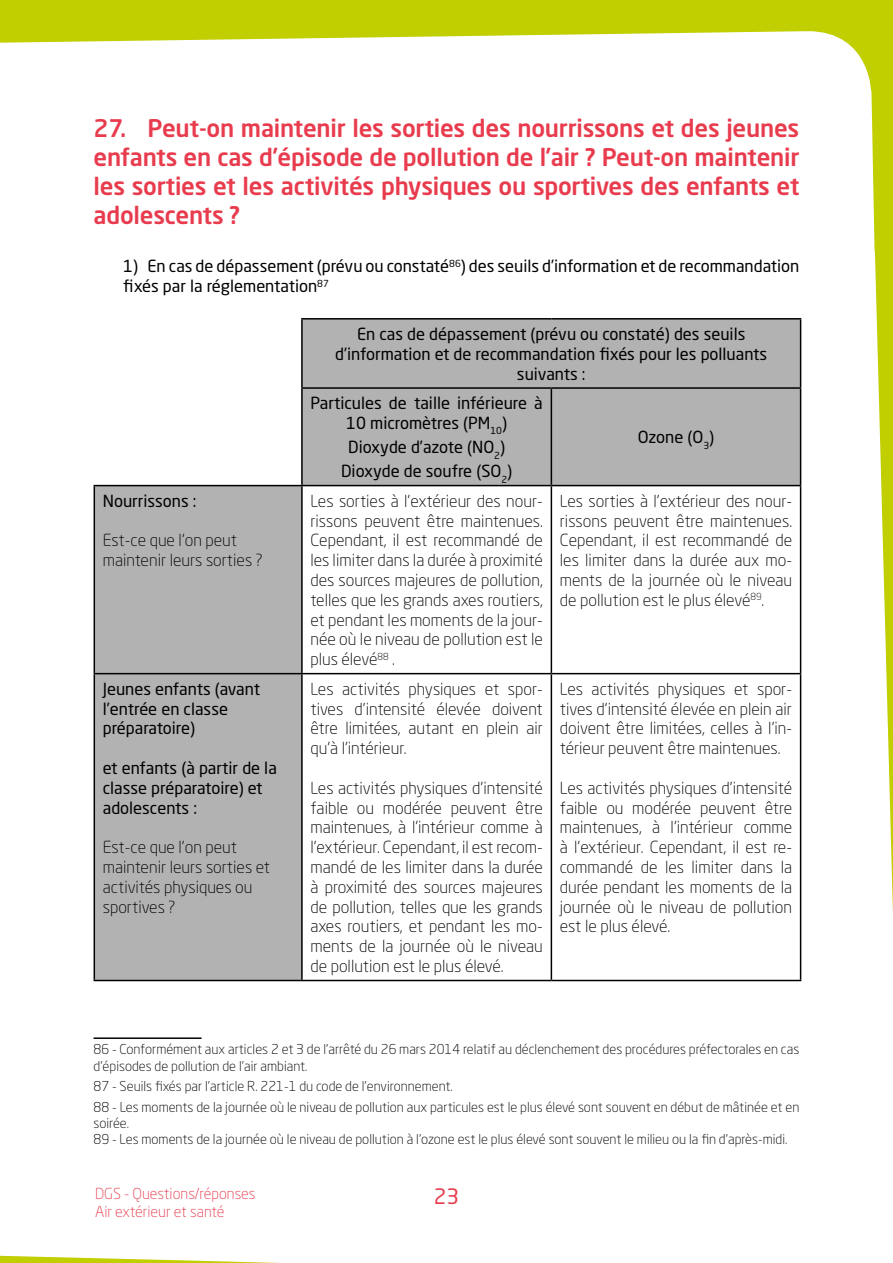
<style>
.page{position:relative;width:893px;height:1263px;background:#c1ce00}
.page>*{position:absolute;margin:0;border:0;box-sizing:border-box;transform-origin:0 0}
.t1{font:500 24px/28.8px "Neo Sans Std";letter-spacing:-.01em;color:#e83c4e;text-align:justify}
.t2{font:21px "Neo Sans Std";color:#e83c4e}
.t3{font:300 16.5px/19.8px "Neo Sans Std";color:#000;text-align:justify}
.t4{font:16.5px/19.8px "Neo Sans Std";color:#000}
.t5{font:300 15px "Neo Sans Std";color:#e83c4e}
.t6{font:300 13.5px/16.2px "Neo Sans Std";color:#000}
</style>
<div class="page">
<div style="left:0;top:31px;width:893px;height:1232px;background:#fff"></div>
<svg style="left:94px;top:319px;width:706px;height:661px;fill:#fff"></svg>
<hr style="left:551px;top:486px;width:1px;height:187px;background:#000">
<hr style="left:800px;top:486px;width:1px;height:187px;background:#000">
<hr style="left:302px;top:673px;width:249px;height:1px;background:#000">
<hr style="left:551px;top:673px;width:250px;height:1px;background:#000">
<hr style="left:551px;top:674px;width:1px;height:306px;background:#000">
<hr style="left:800px;top:674px;width:1px;height:306px;background:#000">
<hr style="left:302px;top:980px;width:249px;height:1px;background:#000">
<hr style="left:551px;top:980px;width:250px;height:1px;background:#000">
<hr style="left:94px;top:674px;width:1px;height:306px;background:#000">
<hr style="left:301px;top:674px;width:2px;height:306px;background:#000">
<hr style="left:94px;top:980px;width:208px;height:1px;background:#000">
<hr style="left:94px;top:485px;width:208px;height:1px;background:#000">
<hr style="left:94px;top:486px;width:1px;height:187px;background:#000">
<hr style="left:301px;top:486px;width:2px;height:187px;background:#000">
<hr style="left:94px;top:673px;width:208px;height:1px;background:#000">
<hr style="left:301px;top:318px;width:250px;height:2px;background:#000">
<hr style="left:301px;top:320px;width:2px;height:67px;background:#000">
<hr style="left:551px;top:318px;width:250px;height:2px;background:#000">
<hr style="left:800px;top:320px;width:1px;height:67px;background:#000">
<hr style="left:301px;top:387px;width:250px;height:2px;background:#000">
<hr style="left:301px;top:389px;width:2px;height:96px;background:#000">
<hr style="left:302px;top:485px;width:249px;height:1px;background:#000">
<hr style="left:551px;top:387px;width:250px;height:2px;background:#000">
<hr style="left:551px;top:389px;width:1px;height:96px;background:#000">
<hr style="left:800px;top:389px;width:1px;height:96px;background:#000">
<hr style="left:551px;top:485px;width:250px;height:1px;background:#000">
<hr style="left:94px;top:1037px;width:108px;height:2px;background:#000">
<h1 class="t1" style="left:94px;top:114px;width:707px">27. Peut-on maintenir les sorties des nourrissons et des jeunes enfants en cas d’épisode de pollution de l’air ? Peut-on maintenir les sorties et les activités physiques ou sportives des enfants et adolescents ?</h1>
<p class="t4" style="left:123px;top:256px;width:678px">1) En cas de dépassement (prévu ou constaté<sup>86</sup>) des seuils d’information et de recommandation fixés par la réglementation<sup>87</sup></p>
<p class="t4" style="left:335px;top:324px;width:434px;text-align:center">En cas de dépassement (prévu ou constaté) des seuils d’information et de recommandation fixés pour les polluants suivants :</p>
<p class="t4" style="left:310px;top:393px;width:234px;text-align:center">Particules de taille inférieure à<br>10 micromètres (PM<sub>10</sub>)</p>
<p class="t4" style="left:341px;top:435px;width:173px;line-height:24px;text-align:center">Dioxyde d’azote (NO<sub>2</sub>)<br>Dioxyde de soufre (SO<sub>2</sub>)</p>
<p class="t4" style="left:638px;top:427px;width:78px">Ozone (O<sub>3</sub>)</p>
<p class="t4" style="left:103px;top:490px;width:95px">Nourrissons :</p>
<p class="t3" style="left:103px;top:530px;width:162px">Est-ce que l’on peut maintenir leurs sorties ?</p>
<p class="t4" style="left:103px;top:678px;width:159px">Jeunes enfants (avant l’entrée en classe préparatoire)</p>
<p class="t4" style="left:103px;top:758px;width:176px">et enfants (à partir de la classe préparatoire) et adolescents :</p>
<p class="t3" style="left:103px;top:837px;width:169px;text-align:left">Est-ce que l’on peut maintenir leurs sorties et activités physiques ou sportives ?</p>
<p class="t3" style="left:310px;top:491px;width:234px">Les sorties à l’extérieur des nour&shy;rissons peuvent être maintenues.<br>Cependant, il est recommandé de les limiter dans la durée à proximité des sources majeures de pollution, telles que les grands axes routiers, et pendant les moments de la jour&shy;née où le niveau de pollution est le plus élevé<sup>88</sup> .</p>
<p class="t3" style="left:560px;top:491px;width:234px">Les sorties à l’extérieur des nour&shy;rissons peuvent être maintenues.<br>Cependant, il est recommandé de les limiter dans la durée aux mo&shy;ments de la journée où le niveau de pollution est le plus élevé<sup>89</sup>.</p>
<p class="t3" style="left:310px;top:679px;width:234px">Les activités physiques et spor&shy;tives d’intensité élevée doivent être limitées, autant en plein air qu’à l’intérieur.</p>
<p class="t3" style="left:310px;top:778px;width:234px">Les activités physiques d’intensité faible ou modérée peuvent être maintenues, à l’intérieur comme à l’extérieur. Cependant, il est recom&shy;mandé de les limiter dans la durée à proximité des sources majeures de pollution, telles que les grands axes routiers, et pendant les mo&shy;ments de la journée où le niveau de pollution est le plus élevé.</p>
<p class="t3" style="left:560px;top:679px;width:234px">Les activités physiques et spor&shy;tives d’intensité élevée en plein air doivent être limitées, celles à l’in&shy;térieur peuvent être maintenues.</p>
<p class="t3" style="left:560px;top:778px;width:234px">Les activités physiques d’intensité faible ou modérée peuvent être maintenues, à l’intérieur comme à l’extérieur. Cependant, il est re&shy;commandé de les limiter dans la durée pendant les moments de la journée où le niveau de pollution est le plus élevé.</p>
<p class="t6" style="left:94px;top:1041px;width:707px">86 - Conformément aux articles 2 et 3 de l’arrêté du 26 mars 2014 relatif au déclenchement des procédures préfectorales en cas d’épisodes de pollution de l’air ambiant.</p>
<p class="t6" style="left:94px;top:1076px;width:707px;line-height:20.4px">87 - Seuils fixés par l’article R. 221-1 du code de l’environnement.<br>88 - Les moments de la journée où le niveau de pollution aux particules est le plus élevé sont souvent en début de mâtinée et en</p>
<p class="t6" style="left:94px;top:1114px;width:695px">soirée.<br>89 - Les moments de la journée où le niveau de pollution à l’ozone est le plus élevé sont souvent le milieu ou la fin d’après-midi.</p>
<p class="t5" style="left:95px;top:1185px;width:162px">DGS - Questions/réponses</p>
<p class="t2" style="left:434px;top:1183px;width:27px">23</p>
<p class="t5" style="left:95px;top:1203px;width:131px">Air extérieur et santé</p>
</div>
